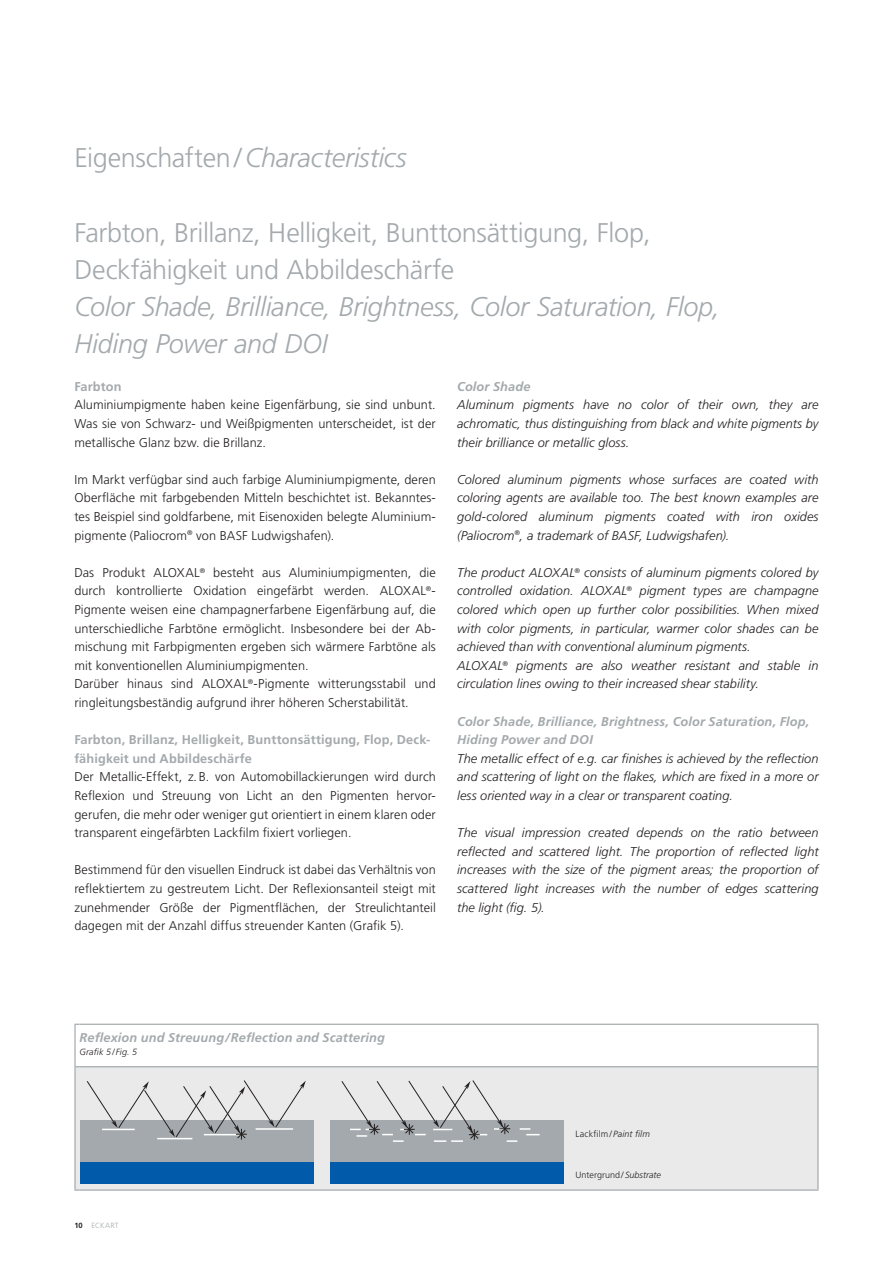
<style>
.page{position:relative;width:893px;height:1263px;background:#fff}
.page>*{position:absolute;margin:0;border:0;box-sizing:border-box;transform-origin:0 0}
.t1{font:italic 300 27px/37.2px "Frutiger LT Std";letter-spacing:-.01em;color:#a3a9ac}
.t2{font:300 27px/37.2px "Frutiger LT Std";letter-spacing:-.015em;color:#a3a9ac}
.t3{font:300 12.75px/18.6px "Frutiger LT Std";letter-spacing:.005em;color:#231f20;text-align:justify}
.t4{font:italic 300 12.75px/18.6px "Frutiger LT Std";letter-spacing:.005em;color:#231f20;text-align:justify}
.t5{font:italic 700 12.75px/18.6px "Frutiger LT Std";letter-spacing:.01em;color:#a3a9ac}
.t6{font:700 12.75px/18.6px "Frutiger LT Std";letter-spacing:.01em;color:#a3a9ac}
.t7{font:300 9px "Frutiger LT Std";color:#231f20}
.t8{font:italic 300 9px "Frutiger LT Std";letter-spacing:.015em;color:#231f20}
.t9{font:300 7.5px "Frutiger LT Std";letter-spacing:.02em;color:#a3a9ac}
.s1{font-style:normal}
.s2{font-weight:700;color:#231f20}
.s3{font-style:italic}
</style>
<div class="page">
<div style="left:75px;top:1067px;width:743px;height:123px;background:#eaeaea"></div>
<hr style="left:74px;top:1067px;width:2px;height:122px;background:#a3a9ac">
<hr style="left:74px;top:1025px;width:2px;height:41px;background:#a3a9ac">
<hr style="left:80px;top:1024px;width:739px;height:1px;background:#a3a9ac">
<hr style="left:80px;top:1066px;width:739px;height:1px;background:#a3a9ac">
<svg style="left:74px;top:1189px;width:6px;height:2px"></svg>
<hr style="left:80px;top:1189px;width:739px;height:2px;background:#a3a9ac">
<hr style="left:817px;top:1025px;width:2px;height:41px;background:#a3a9ac">
<hr style="left:817px;top:1067px;width:2px;height:122px;background:#a3a9ac">
<div style="left:80px;top:1120px;width:234px;height:42px;background:#a3a9ac"></div>
<div style="left:80px;top:1162px;width:234px;height:22px;background:#015aaa"></div>
<svg style="left:86px;top:1080px;width:220px;height:59px"></svg>
<div style="left:330px;top:1120px;width:234px;height:42px;background:#a3a9ac"></div>
<div style="left:330px;top:1162px;width:234px;height:22px;background:#015aaa"></div>
<svg style="left:341px;top:1080px;width:199px;height:62px"></svg>
<h1 class="t1" style="left:74px;top:140px;width:334px"><span class="s1">Eigenschaften/</span>Characteristics</h1>
<h1 class="t2" style="left:74px;top:214px;width:578px">Farbton, Brillanz, Helligkeit, Bunttonsättigung, Flop,<br>Deckfähigkeit und Abbildeschärfe</h1>
<h1 class="t1" style="left:74px;top:289px;width:647px">Color Shade, Brilliance, Brightness, Color Saturation, Flop,<br>Hiding Power and DOI</h1>
<p class="t6" style="left:74px;top:377px;width:49px">Farbton</p>
<p class="t3" style="left:74px;top:396px;width:363px">Aluminiumpigmente haben keine Eigenfärbung, sie sind unbunt.<br>Was sie von Schwarz- und Weißpigmenten unterscheidet, ist der metallische Glanz bzw. die Brillanz.</p>
<p class="t3" style="left:74px;top:470px;width:363px">Im Markt verfügbar sind auch farbige Aluminiumpigmente, deren Oberfläche mit farbgebenden Mitteln beschichtet ist. Bekanntes&shy;tes Beispiel sind goldfarbene, mit Eisenoxiden belegte Aluminium&shy;pigmente (Paliocrom<sup>®</sup> von BASF Ludwigshafen).</p>
<p class="t3" style="left:74px;top:563px;width:363px;text-align:left">Das Produkt ALOXAL<sup>®</sup> besteht aus Aluminiumpigmenten, die durch kontrollierte Oxidation eingefärbt werden. ALOXAL<sup>®</sup>- Pigmente weisen eine champagnerfarbene Eigenfärbung auf, die unterschiedliche Farbtöne ermöglicht. Insbesondere bei der Ab&shy;mischung mit Farbpigmenten ergeben sich wärmere Farbtöne als mit konventionellen Aluminiumpigmenten.<br>Darüber hinaus sind ALOXAL<sup>®</sup>-Pigmente witterungsstabil und ringleitungsbeständig aufgrund ihrer höheren Scherstabilität.</p>
<p class="t6" style="left:74px;top:730px;width:357px">Farbton, Brillanz, Helligkeit, Bunttonsättigung, Flop, Deck&shy;fähigkeit und Abbildeschärfe</p>
<p class="t3" style="left:74px;top:768px;width:363px">Der Metallic-Effekt, z.B. von Automobillackierungen wird durch Reflexion und Streuung von Licht an den Pigmenten hervor&shy;gerufen, die mehr oder weniger gut orientiert in einem klaren oder transparent eingefärbten Lackfilm fixiert vorliegen.</p>
<p class="t3" style="left:74px;top:861px;width:363px">Bestimmend für den visuellen Eindruck ist dabei das Verhältnis von reflektiertem zu gestreutem Licht. Der Reflexionsanteil steigt mit zunehmender Größe der Pigmentflächen, der Streulichtanteil dagegen mit der Anzahl diffus streuender Kanten (Grafik 5).</p>
<p class="t5" style="left:457px;top:377px;width:75px">Color Shade</p>
<p class="t4" style="left:457px;top:396px;width:363px">Aluminum pigments have no color of their own, they are achromatic, thus distinguishing from black and white pigments by their brilliance or metallic gloss.</p>
<p class="t4" style="left:457px;top:470px;width:363px">Colored aluminum pigments whose surfaces are coated with coloring agents are available too. The best known examples are gold-colored aluminum pigments coated with iron oxides (Paliocrom<sup>®</sup>, a trademark of BASF, Ludwigshafen).</p>
<p class="t4" style="left:457px;top:563px;width:363px;text-align:left">The product ALOXAL<sup>®</sup> consists of aluminum pigments colored by controlled oxidation. ALOXAL<sup>®</sup> pigment types are champagne colored which open up further color possibilities. When mixed with color pigments, in particular, warmer color shades can be achieved than with conventional aluminum pigments.<br>ALOXAL<sup>®</sup> pigments are also weather resistant and stable in circulation lines owing to their increased shear stability.</p>
<p class="t5" style="left:457px;top:712px;width:354px">Color Shade, Brilliance, Brightness, Color Saturation, Flop,<br>Hiding Power and DOI</p>
<p class="t4" style="left:457px;top:749px;width:363px">The metallic effect of e.g. car finishes is achieved by the reflection and scattering of light on the flakes, which are fixed in a more or less oriented way in a clear or transparent coating.</p>
<p class="t4" style="left:457px;top:824px;width:363px">The visual impression created depends on the ratio between reflected and scattered light. The proportion of reflected light increases with the size of the pigment areas; the proportion of scattered light increases with the number of edges scattering the light (fig. 5).</p>
<p class="t5" style="left:80px;top:1028px;width:307px">Reflexion und Streuung/Reflection and Scattering</p>
<p class="t8" style="left:80px;top:1047px;width:59px">Grafik 5/ Fig. 5</p>
<p class="t9" style="left:74px;top:1221px;width:46px"><span class="s2">10</span> ECKART</p>
<p class="t7" style="left:576px;top:1129px;width:76px">Lackfilm/<span class="s3">Paint film</span></p>
<p class="t7" style="left:576px;top:1170px;width:87px">Untergrund/ <span class="s3">Substrate</span></p>
</div>
